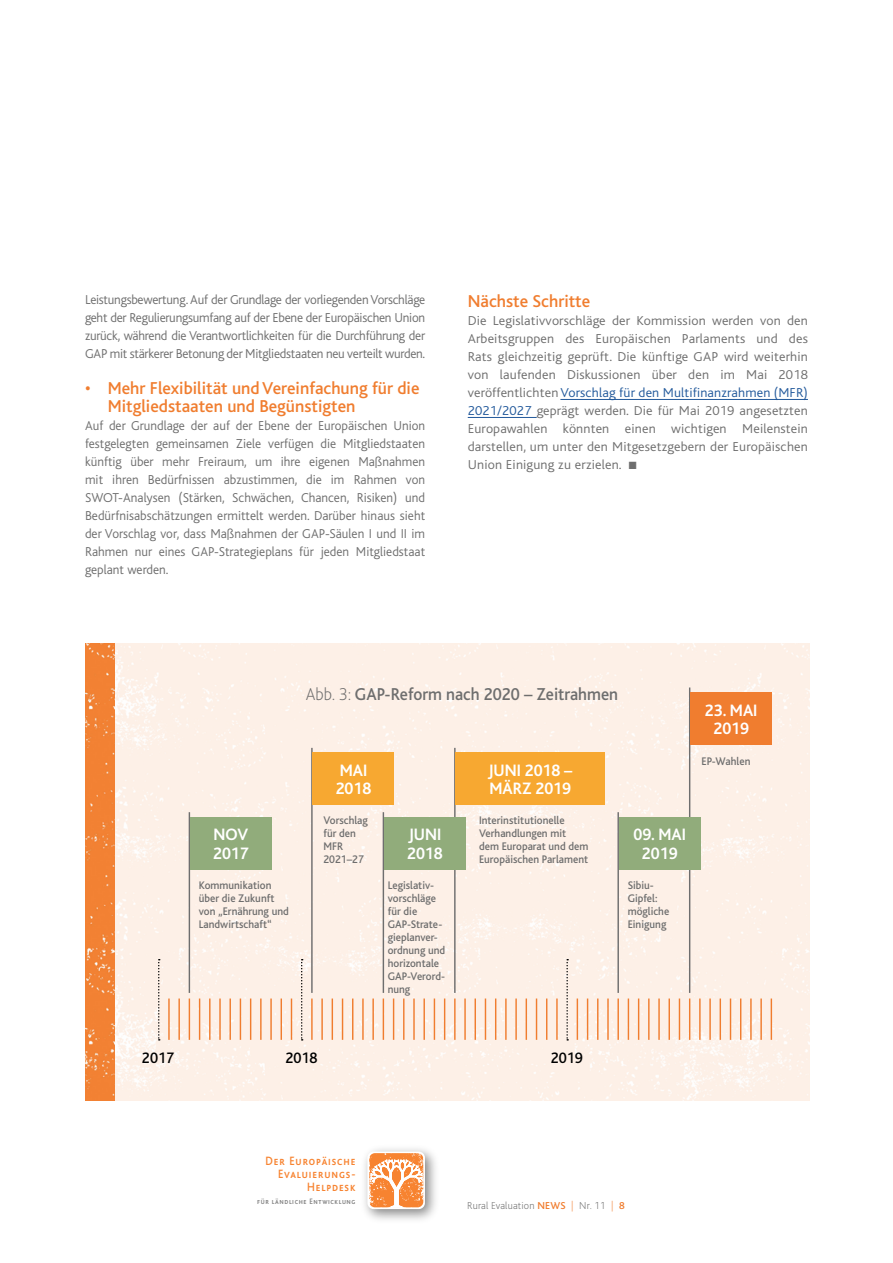
<style>
.page{position:relative;width:893px;height:1263px;background:#fff}
.page>*{position:absolute;margin:0;border:0;box-sizing:border-box;transform-origin:0 0}
.t1{font:500 18px/18px "Bliss";color:#f07d2f}
.t2{font:500 18px "Bliss";color:#6e6e6e;scale:.94 1}
.t3{font:700 17.25px/18.8px "Bliss";color:#fff;text-align:center;scale:.95 1}
.t4{font:500 15.9px "Bliss";color:#000;scale:.95 1}
.t5{font:300 13.5px/18px "Bliss";color:#6e6e6e;text-align:justify}
.t6{font:300 13.5px/18px "Bliss";color:#6e6e6e;text-align:justify;scale:1.04 1}
.t7{font:500 12.6px/13.2px "Bliss Caps";letter-spacing:.08em;color:#f78330;text-align:right;scale:.9 1}
.t8{font:500 11.55px/12.9px "Bliss";color:#6e6e6e;scale:.95 1}
.t9{font:200 10.5px "Bliss";letter-spacing:.015em;color:#6e6e6e}
.t10{font:500 8.25px "Bliss Caps";letter-spacing:.08em;color:#818181;scale:.9 1}
.s1{color:#22599b}
.s2{font-weight:200}
.s3{font-weight:500;color:#f07d2f}
.s4{color:#f07d2f}
</style>
<div class="page">
<img style="left:364px;top:1148px;width:72px;height:72px">
<svg style="left:367px;top:1151px;width:58px;height:58px"></svg>
<svg style="left:369px;top:1153px;width:55px;height:54px"></svg>
<hr style="left:560px;top:399px;width:248px;height:1px;background:#22599b">
<hr style="left:468px;top:417px;width:69px;height:1px;background:#22599b">
<div style="left:115px;top:643px;width:694px;height:457px;background:#fdf0e7"></div>
<svg style="left:85px;top:643px;width:30px;height:457px;background:#f18438"></svg>
<svg style="left:158px;top:959px;width:2px;height:81px"></svg>
<hr style="left:168px;top:998px;width:2px;height:42px;background:#f07d2f">
<hr style="left:178px;top:998px;width:2px;height:42px;background:#f07d2f">
<hr style="left:189px;top:998px;width:1px;height:42px;background:#f07d2f">
<hr style="left:189px;top:812px;width:1px;height:181px;background:#6e6e6e">
<hr style="left:383px;top:812px;width:1px;height:181px;background:#6e6e6e">
<hr style="left:454px;top:748px;width:2px;height:245px;background:#6e6e6e">
<hr style="left:617px;top:812px;width:2px;height:181px;background:#6e6e6e">
<hr style="left:311px;top:748px;width:2px;height:245px;background:#6e6e6e">
<hr style="left:689px;top:687px;width:1px;height:306px;background:#6e6e6e">
<hr style="left:199px;top:998px;width:1px;height:42px;background:#f07d2f">
<hr style="left:209px;top:998px;width:2px;height:42px;background:#f07d2f">
<hr style="left:219px;top:998px;width:2px;height:42px;background:#f07d2f">
<hr style="left:229px;top:998px;width:2px;height:42px;background:#f07d2f">
<hr style="left:240px;top:998px;width:1px;height:42px;background:#f07d2f">
<hr style="left:250px;top:998px;width:1px;height:42px;background:#f07d2f">
<hr style="left:260px;top:998px;width:2px;height:42px;background:#f07d2f">
<hr style="left:270px;top:998px;width:2px;height:42px;background:#f07d2f">
<hr style="left:281px;top:998px;width:1px;height:42px;background:#f07d2f">
<hr style="left:291px;top:998px;width:1px;height:42px;background:#f07d2f">
<svg style="left:301px;top:959px;width:2px;height:81px"></svg>
<hr style="left:311px;top:998px;width:2px;height:42px;background:#f07d2f">
<hr style="left:321px;top:998px;width:2px;height:42px;background:#f07d2f">
<hr style="left:332px;top:998px;width:1px;height:42px;background:#f07d2f">
<hr style="left:342px;top:998px;width:1px;height:42px;background:#f07d2f">
<hr style="left:352px;top:998px;width:1px;height:42px;background:#f07d2f">
<hr style="left:362px;top:998px;width:2px;height:42px;background:#f07d2f">
<hr style="left:372px;top:998px;width:2px;height:42px;background:#f07d2f">
<hr style="left:383px;top:998px;width:1px;height:42px;background:#f07d2f">
<hr style="left:393px;top:998px;width:1px;height:42px;background:#f07d2f">
<hr style="left:403px;top:998px;width:1px;height:42px;background:#f07d2f">
<hr style="left:413px;top:998px;width:2px;height:42px;background:#f07d2f">
<hr style="left:423px;top:998px;width:2px;height:42px;background:#f07d2f">
<hr style="left:434px;top:998px;width:1px;height:42px;background:#f07d2f">
<hr style="left:444px;top:998px;width:1px;height:42px;background:#f07d2f">
<hr style="left:454px;top:998px;width:2px;height:42px;background:#f07d2f">
<hr style="left:464px;top:998px;width:2px;height:42px;background:#f07d2f">
<hr style="left:475px;top:998px;width:1px;height:42px;background:#f07d2f">
<hr style="left:485px;top:998px;width:1px;height:42px;background:#f07d2f">
<hr style="left:495px;top:998px;width:1px;height:42px;background:#f07d2f">
<hr style="left:505px;top:998px;width:2px;height:42px;background:#f07d2f">
<hr style="left:515px;top:998px;width:2px;height:42px;background:#f07d2f">
<hr style="left:526px;top:998px;width:1px;height:42px;background:#f07d2f">
<hr style="left:536px;top:998px;width:1px;height:42px;background:#f07d2f">
<hr style="left:546px;top:998px;width:1px;height:42px;background:#f07d2f">
<hr style="left:556px;top:998px;width:2px;height:42px;background:#f07d2f">
<svg style="left:566px;top:959px;width:2px;height:81px"></svg>
<hr style="left:577px;top:998px;width:1px;height:42px;background:#f07d2f">
<hr style="left:587px;top:998px;width:1px;height:42px;background:#f07d2f">
<hr style="left:597px;top:998px;width:1px;height:42px;background:#f07d2f">
<hr style="left:607px;top:998px;width:2px;height:42px;background:#f07d2f">
<hr style="left:617px;top:998px;width:2px;height:42px;background:#f07d2f">
<hr style="left:628px;top:998px;width:1px;height:42px;background:#f07d2f">
<hr style="left:638px;top:998px;width:1px;height:42px;background:#f07d2f">
<hr style="left:648px;top:998px;width:2px;height:42px;background:#f07d2f">
<hr style="left:658px;top:998px;width:2px;height:42px;background:#f07d2f">
<hr style="left:668px;top:998px;width:2px;height:42px;background:#f07d2f">
<hr style="left:679px;top:998px;width:1px;height:42px;background:#f07d2f">
<hr style="left:689px;top:998px;width:1px;height:42px;background:#f07d2f">
<hr style="left:699px;top:998px;width:2px;height:42px;background:#f07d2f">
<hr style="left:709px;top:998px;width:2px;height:42px;background:#f07d2f">
<hr style="left:720px;top:998px;width:1px;height:42px;background:#f07d2f">
<hr style="left:730px;top:998px;width:1px;height:42px;background:#f07d2f">
<hr style="left:740px;top:998px;width:1px;height:42px;background:#f07d2f">
<hr style="left:750px;top:998px;width:2px;height:42px;background:#f07d2f">
<hr style="left:760px;top:998px;width:2px;height:42px;background:#f07d2f">
<hr style="left:771px;top:998px;width:1px;height:42px;background:#f07d2f">
<div style="left:190px;top:817px;width:82px;height:52px;background:#91ac7b"></div>
<div style="left:384px;top:817px;width:82px;height:52px;background:#91ac7b"></div>
<div style="left:619px;top:817px;width:82px;height:52px;background:#91ac7b"></div>
<div style="left:313px;top:752px;width:81px;height:53px;background:#f7a831"></div>
<div style="left:690px;top:692px;width:82px;height:53px;background:#f07d2f"></div>
<div style="left:456px;top:752px;width:149px;height:53px;background:#f7a831"></div>
<p class="t5" style="left:85px;top:291px;width:342px">Leistungsbewertung. Auf der Grundlage der vorliegenden Vorschläge geht der Regulierungsumfang auf der Ebene der Europäischen Union zurück, während die Verantwortlichkeiten für die Durchführung der GAP mit stärkerer Betonung der Mitgliedstaaten neu verteilt wurden.</p>
<p class="t1" style="left:108px;top:379px;width:313px;text-indent:-23px">• Mehr Flexibilität und Vereinfachung für die<br>Mitgliedstaaten und Begünstigten</p>
<p class="t5" style="left:85px;top:417px;width:342px">Auf der Grundlage der auf der Ebene der Europäischen Union festgelegten gemeinsamen Ziele verfügen die Mitgliedstaaten künftig über mehr Freiraum, um ihre eigenen Maßnahmen mit ihren Bedürfnissen abzustimmen, die im Rahmen von SWOT-Analysen (Stärken, Schwächen, Chancen, Risiken) und Bedürfnisabschätzungen ermittelt werden. Darüber hinaus sieht der Vorschlag vor, dass Maßnahmen der GAP-Säulen I und II im Rahmen nur eines GAP-Strategieplans für jeden Mitgliedstaat geplant werden.</p>
<p class="t1" style="left:468px;top:293px;width:124px">Nächste Schritte</p>
<p class="t6" style="left:468px;top:312px;width:329px">Die Legislativvorschläge der Kommission werden von den Arbeitsgruppen des Europäischen Parlaments und des Rats gleichzeitig geprüft. Die künftige GAP wird weiterhin von laufenden Diskussionen über den im Mai 2018 veröffentlichten <span class="s1">Vorschlag für den Multifinanzrahmen (MFR)<br>2021/2027</span> geprägt werden. Die für Mai 2019 angesetzten Europawahlen könnten einen wichtigen Meilenstein darstellen, um unter den Mitgesetzgebern der Europäischen Union Einigung zu erzielen. ■</p>
<p class="t4" style="left:142px;top:1049px;width:35px">2017</p>
<p class="t2" style="left:306px;top:684px;width:334px"><span class="s2">Abb. 3:</span> GAP-Reform nach 2020 – Zeitrahmen</p>
<p class="t3" style="left:214px;top:826px;width:38px">NOV</p>
<p class="t3" style="left:213px;top:844px;width:39px">2017</p>
<p class="t3" style="left:340px;top:761px;width:31px">MAI</p>
<p class="t3" style="left:336px;top:780px;width:39px">2018</p>
<p class="t3" style="left:488px;top:761px;width:90px;text-align:left">JUNI 2018 –<br>MÄRZ 2019</p>
<p class="t8" style="left:323px;top:814px;width:48px">Vorschlag für den<br>MFR<br>2021–27</p>
<p class="t8" style="left:479px;top:814px;width:117px">Interinstitutionelle<br>Verhandlungen mit dem Europarat und dem<br>Europäischen Parlament</p>
<p class="t3" style="left:408px;top:826px;width:36px">JUNI</p>
<p class="t3" style="left:407px;top:844px;width:39px">2018</p>
<p class="t3" style="left:633px;top:826px;width:57px">09. MAI<br>2019</p>
<p class="t8" style="left:199px;top:879px;width:96px">Kommunikation über die Zukunft von „Ernährung und<br>Landwirtschaft“</p>
<p class="t8" style="left:388px;top:879px;width:62px">Legislativ&shy;vorschläge für die<br>GAP-Strate&shy;gieplanver&shy;ordnung und horizontale<br>GAP-Verord&shy;nung</p>
<p class="t8" style="left:628px;top:879px;width:45px">Sibiu-<br>Gipfel: mögliche<br>Einigung</p>
<p class="t3" style="left:705px;top:701px;width:57px">23. MAI<br>2019</p>
<p class="t8" style="left:702px;top:755px;width:53px">EP-Wahlen</p>
<p class="t4" style="left:285px;top:1049px;width:35px">2018</p>
<p class="t4" style="left:551px;top:1049px;width:35px">2019</p>
<p class="t7" style="left:266px;top:1154px;width:101px">Der Europäische<br>Evaluierungs-<br>Helpdesk</p>
<p class="t10" style="left:257px;top:1197px;width:111px">für ländliche Entwicklung</p>
<p class="t9" style="left:467px;top:1200px;width:159px">Rural Evaluation <span class="s3">NEWS</span> <span class="s4">|</span> Nr. 11 <span class="s4">|</span> <span class="s3">8</span></p>
</div>
